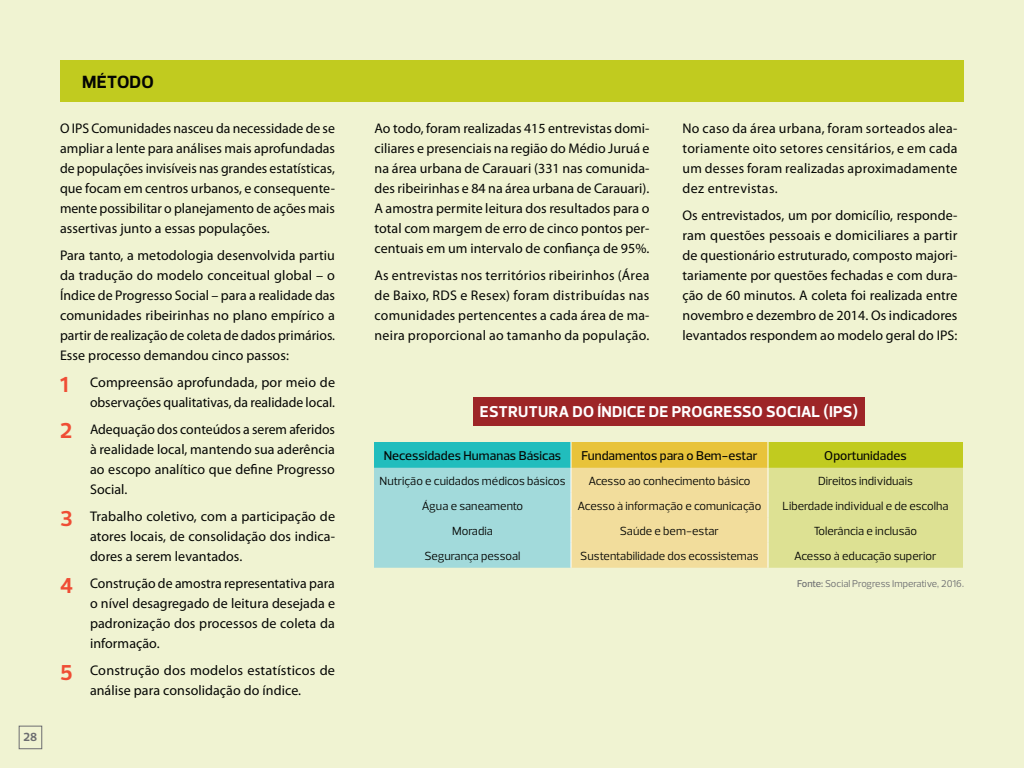
<style>
.page{position:relative;width:1024px;height:768px;background:#f0f3d2}
.page>*{position:absolute;margin:0;border:0;box-sizing:border-box;transform-origin:0 0}
.t1{font:700 22px/47px "Prelo";color:#ef4d35}
.t2{font:700 18px "Prelo";letter-spacing:.015em;color:#040503}
.t3{font:700 16px "Prelo";letter-spacing:.02em;color:#fff}
.t4{font:14px/20px "Myriad Pro";letter-spacing:.005em;color:#040503;text-align:justify}
.t5{font:500 13px "Prelo";letter-spacing:.005em;color:#040503}
.t6{font:12px "Prelo";letter-spacing:.005em;color:#040503}
.t7{font:700 12px "Prelo";color:#6c6d70}
.t8{font:10px "Prelo";letter-spacing:.005em;color:#6c6d70}
.s1{font-weight:500}
</style>
<div class="page">
<div style="left:60px;top:60px;width:904px;height:42px;background:#c1cb1f"></div>
<div style="left:473px;top:397px;width:392px;height:29px;background:#9d2527"></div>
<svg style="left:374px;top:442px;width:589px;height:126px;background:#c5d89d"></svg>
<div style="left:19px;top:726px;width:23px;height:23px;border:1px solid #6c6d70"></div>
<p class="t7" style="left:24px;top:730px;width:15px">28</p>
<p class="t2" style="left:82px;top:70px;width:73px">MÉTODO</p>
<p class="t4" style="left:60px;top:118px;width:277px">O IPS Comunidades nasceu da necessidade de se ampliar a lente para análises mais aprofundadas de populações invisíveis nas grandes estatísticas, que focam em centros urbanos, e consequente&shy;mente possibilitar o planejamento de ações mais assertivas junto a essas populações.</p>
<p class="t4" style="left:60px;top:245px;width:277px">Para tanto, a metodologia desenvolvida partiu da tradução do modelo conceitual global – o Índice de Progresso Social – para a realidade das comunidades ribeirinhas no plano empírico a partir de realização de coleta de dados primários.<br>Esse processo demandou cinco passos:</p>
<p class="t4" style="left:90px;top:372px;width:247px">Compreensão aprofundada, por meio de observações qualitativas, da realidade local.</p>
<p class="t4" style="left:90px;top:419px;width:247px">Adequação dos conteúdos a serem aferidos à realidade local, mantendo sua aderência ao escopo analítico que define Progresso Social.</p>
<p class="t4" style="left:90px;top:506px;width:247px">Trabalho coletivo, com a participação de atores locais, de consolidação dos indica&shy;dores a serem levantados.</p>
<p class="t4" style="left:90px;top:573px;width:247px">Construção de amostra representativa para o nível desagregado de leitura desejada e padronização dos processos de coleta da informação.</p>
<p class="t4" style="left:90px;top:660px;width:247px">Construção dos modelos estatísticos de análise para consolidação do índice.</p>
<h1 class="t1" style="left:60px;top:361px;width:14px">1<br>2</h1>
<h1 class="t1" style="left:60px;top:496px;width:14px">3</h1>
<h1 class="t1" style="left:60px;top:563px;width:14px">4</h1>
<h1 class="t1" style="left:60px;top:650px;width:14px">5</h1>
<p class="t4" style="left:374px;top:118px;width:277px">Ao todo, foram realizadas 415 entrevistas domi&shy;ciliares e presenciais na região do Médio Juruá e na área urbana de Carauari (331 nas comunida&shy;des ribeirinhas e 84 na área urbana de Carauari).<br>A amostra permite leitura dos resultados para o total com margem de erro de cinco pontos per&shy;centuais em um intervalo de confiança de 95%.</p>
<p class="t4" style="left:374px;top:265px;width:277px">As entrevistas nos territórios ribeirinhos (Área de Baixo, RDS e Resex) foram distribuídas nas comunidades pertencentes a cada área de ma&shy;neira proporcional ao tamanho da população.</p>
<p class="t4" style="left:682px;top:118px;width:277px">No caso da área urbana, foram sorteados alea&shy;toriamente oito setores censitários, e em cada um desses foram realizadas aproximadamente dez entrevistas.</p>
<p class="t4" style="left:682px;top:205px;width:277px">Os entrevistados, um por domicílio, responde&shy;ram questões pessoais e domiciliares a partir de questionário estruturado, composto majori&shy;tariamente por questões fechadas e com dura&shy;ção de 60 minutos. A coleta foi realizada entre novembro e dezembro de 2014. Os indicadores levantados respondem ao modelo geral do IPS:</p>
<p class="t3" style="left:480px;top:402px;width:380px">ESTRUTURA DO ÍNDICE DE PROGRESSO SOCIAL (IPS)</p>
<p class="t5" style="left:384px;top:447px;width:179px">Necessidades Humanas Básicas</p>
<p class="t5" style="left:581px;top:447px;width:178px">Fundamentos para o Bem-estar</p>
<p class="t5" style="left:824px;top:447px;width:84px">Oportunidades</p>
<p class="t6" style="left:379px;top:473px;width:188px">Nutrição e cuidados médicos básicos</p>
<p class="t6" style="left:588px;top:473px;width:164px">Acesso ao conhecimento básico</p>
<p class="t6" style="left:818px;top:473px;width:96px">Direitos individuais</p>
<p class="t6" style="left:422px;top:498px;width:103px">Água e saneamento</p>
<p class="t6" style="left:578px;top:498px;width:185px">Acesso à informação e comunicação</p>
<p class="t6" style="left:782px;top:498px;width:168px">Liberdade individual e de escolha</p>
<p class="t6" style="left:452px;top:523px;width:42px">Moradia</p>
<p class="t6" style="left:620px;top:523px;width:101px">Saúde e bem-estar</p>
<p class="t6" style="left:814px;top:523px;width:105px">Tolerância e inclusão</p>
<p class="t6" style="left:424px;top:548px;width:98px">Segurança pessoal</p>
<p class="t6" style="left:580px;top:548px;width:180px">Sustentabilidade dos ecossistemas</p>
<p class="t6" style="left:794px;top:548px;width:144px">Acesso à educação superior</p>
<p class="t8" style="left:797px;top:577px;width:168px"><span class="s1">Fonte:</span> Social Progress Imperative, 2016.</p>
</div>
